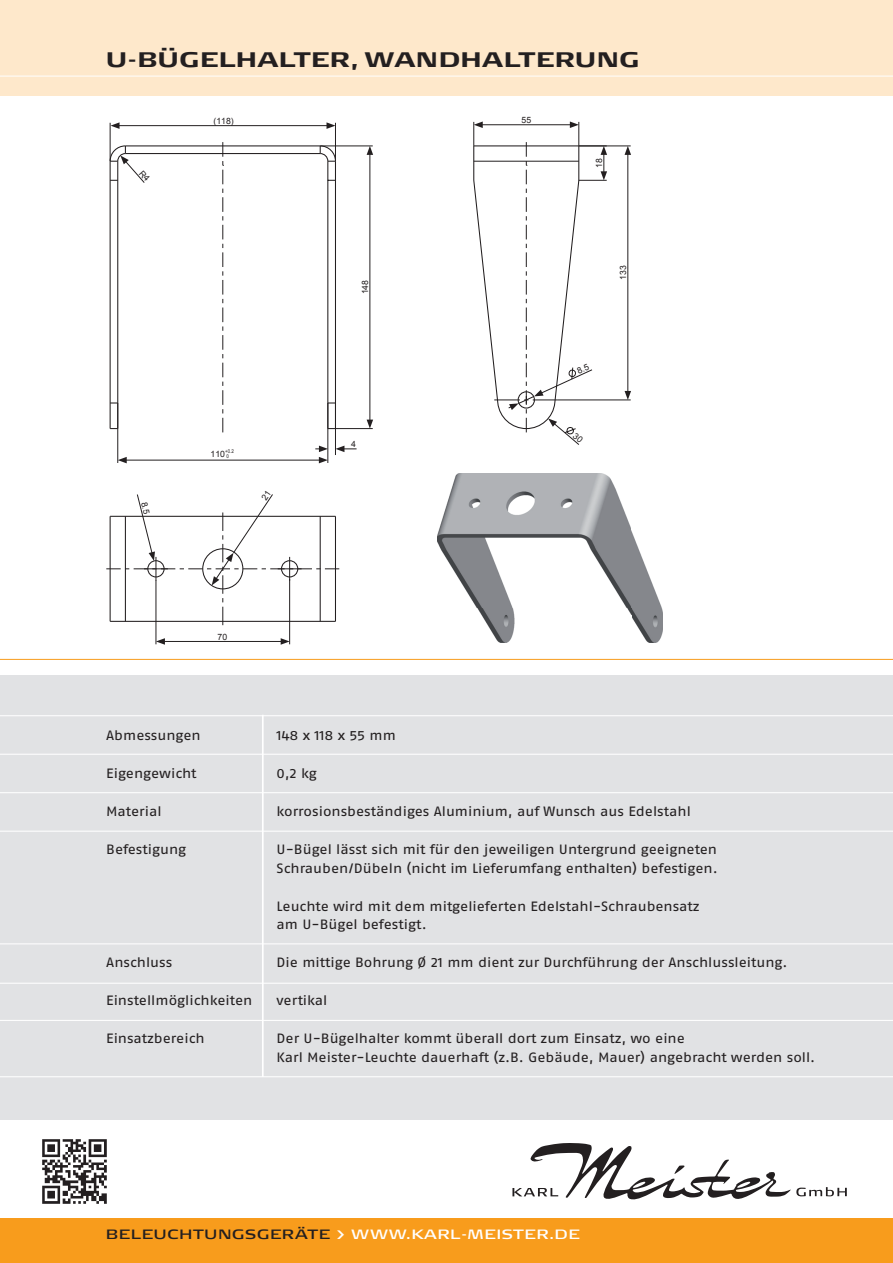
<style>
.page{position:relative;width:893px;height:1263px;background:#fff}
.page>*{position:absolute;margin:0;border:0;box-sizing:border-box;transform-origin:0 0}
.t1{font:700 21px "Signa Ext Column";letter-spacing:.035em;color:#231f20}
.t2{font:13.5px/18.9px "Fago Ex Regular Lf";color:#231f20}
.t3{font:13.5px "Signa Ext Column";letter-spacing:.065em;color:#fff}
.t4{font:8.7px "Arial";color:#231f20}
.t5{font:5.25px/5.4px "Arial";color:#231f20;scale:.86 1}
.s1{color:#231f20}
</style>
<div class="page">
<svg style="left:512px;top:1143px;width:335px;height:57px"></svg>
<div style="left:0;top:0;width:893px;height:96px;background:#fee8cb"></div>
<hr style="left:0;top:76px;width:893px;height:1px;background:#fff">
<hr style="left:0;top:659px;width:893px;height:1px;background:#f89c1c">
<div style="left:0;top:675px;width:893px;height:444px;background:#e1e2e4"></div>
<hr style="left:0;top:715px;width:893px;height:1px;background:#fff">
<hr style="left:0;top:754px;width:893px;height:1px;background:#fff">
<hr style="left:0;top:792px;width:893px;height:1px;background:#fff">
<hr style="left:0;top:831px;width:893px;height:1px;background:#fff">
<hr style="left:0;top:943px;width:893px;height:1px;background:#fff">
<hr style="left:0;top:983px;width:893px;height:1px;background:#fff">
<hr style="left:0;top:1020px;width:893px;height:1px;background:#fff">
<hr style="left:0;top:1076px;width:893px;height:1px;background:#fff">
<hr style="left:262px;top:715px;width:2px;height:362px;background:#fff">
<img style="left:42px;top:1140px;width:64px;height:64px">
<div style="left:0;top:1218px;width:893px;height:45px;background:#f89c1c"></div>
<hr style="left:110px;top:123px;width:1px;height:38px;background:#231f20">
<hr style="left:335px;top:123px;width:1px;height:38px;background:#231f20">
<hr style="left:117px;top:125px;width:212px;height:1px;background:#231f20">
<svg style="left:111px;top:122px;width:9px;height:7px"></svg>
<svg style="left:326px;top:122px;width:9px;height:7px"></svg>
<svg style="left:109px;top:145px;width:228px;height:319px"></svg>
<svg style="left:202px;top:391px;width:171px;height:179px"></svg>
<hr style="left:335px;top:428px;width:38px;height:1px;background:#231f20">
<hr style="left:320px;top:146px;width:53px;height:1px;background:#231f20">
<hr style="left:370px;top:152px;width:1px;height:270px;background:#231f20">
<svg style="left:367px;top:420px;width:6px;height:9px"></svg>
<svg style="left:367px;top:146px;width:6px;height:9px"></svg>
<hr style="left:156px;top:580px;width:1px;height:64px;background:#231f20">
<hr style="left:162px;top:641px;width:121px;height:1px;background:#231f20">
<svg style="left:156px;top:638px;width:9px;height:7px"></svg>
<svg style="left:281px;top:638px;width:9px;height:7px"></svg>
<hr style="left:289px;top:579px;width:1px;height:65px;background:#231f20">
<svg style="left:336px;top:446px;width:21px;height:6px"></svg>
<hr style="left:335px;top:403px;width:1px;height:52px;background:#231f20">
<hr style="left:557px;top:400px;width:74px;height:1px;background:#231f20">
<hr style="left:628px;top:152px;width:1px;height:241px;background:#231f20">
<svg style="left:625px;top:391px;width:6px;height:9px"></svg>
<svg style="left:625px;top:147px;width:6px;height:8px"></svg>
<hr style="left:579px;top:146px;width:52px;height:1px;background:#231f20">
<hr style="left:124px;top:460px;width:197px;height:1px;background:#231f20">
<svg style="left:119px;top:457px;width:8px;height:6px"></svg>
<svg style="left:315px;top:446px;width:13px;height:17px"></svg>
<hr style="left:118px;top:403px;width:1px;height:60px;background:#231f20">
<hr style="left:328px;top:403px;width:1px;height:60px;background:#231f20">
<img style="left:437px;top:473px;width:226px;height:169px">
<svg style="left:110px;top:142px;width:225px;height:290px"></svg>
<svg style="left:473px;top:121px;width:134px;height:324px"></svg>
<svg style="left:106px;top:491px;width:233px;height:134px"></svg>
<h1 class="t1" style="left:106px;top:47px;width:534px">U-BÜGELHALTER, WANDHALTERU NG</h1>
<p class="t4" style="left:213px;top:116px;width:22px">(118)</p>
<p class="t4" style="left:211px;top:449px;width:16px">110</p>
<p class="t5" style="left:225px;top:448px;width:12px">+0.2<br>0</p>
<p class="t4" style="left:218px;top:632px;width:11px">70</p>
<p class="t4" style="left:360px;top:294px;width:16px;rotate:-90deg">148</p>
<p class="t4" style="left:351px;top:439px;width:6px">4</p>
<p class="t4" style="left:521px;top:115px;width:11px">55</p>
<p class="t4" style="left:594px;top:168px;width:11px;rotate:-90deg">18</p>
<p class="t4" style="left:618px;top:280px;width:16px;rotate:-90deg">133</p>
<p class="t2" style="left:106px;top:726px;width:96px">Abmessungen</p>
<p class="t2" style="left:277px;top:726px;width:121px">148 x 118 x 55 mm</p>
<p class="t2" style="left:106px;top:764px;width:92px">Eigengewicht</p>
<p class="t2" style="left:277px;top:764px;width:42px">0,2 kg</p>
<p class="t2" style="left:106px;top:801px;width:57px">Material</p>
<p class="t2" style="left:277px;top:801px;width:416px">korrosionsbeständiges Aluminium, auf Wunsch aus Edelstahl</p>
<p class="t2" style="left:106px;top:839px;width:81px">Befestigung</p>
<p class="t2" style="left:277px;top:839px;width:443px">U-Bügel lässt sich mit für den jeweiligen Untergrund geeigneten<br>Schrauben/Dübeln (nicht im Lieferumfang enthalten) befestigen.</p>
<p class="t2" style="left:277px;top:896px;width:425px">Leuchte wird mit dem mitgelieferten Edelstahl-Schraubensatz am U-Bügel befestigt.</p>
<p class="t2" style="left:106px;top:953px;width:68px">Anschluss</p>
<p class="t2" style="left:277px;top:953px;width:512px">Die mittige Bohrung Ø 21 mm dient zur Durchführung der Anschlussleitung.</p>
<p class="t2" style="left:106px;top:990px;width:148px">Einstellmöglichkeiten</p>
<p class="t2" style="left:277px;top:990px;width:52px">vertikal</p>
<p class="t2" style="left:106px;top:1028px;width:100px">Einsatzbereich</p>
<p class="t2" style="left:277px;top:1028px;width:540px">Der U-Bügelhalter kommt überall dort zum Einsatz, wo eine<br>Karl Meister-Leuchte dauerhaft (z.B. Gebäude, Mauer) angebracht werden soll.</p>
<p class="t3" style="left:106px;top:1227px;width:475px"><span class="s1">BELEUCHTUNGSGERÄTE</span> &gt; WWW.KARL-MEISTER.DE</p>
</div>
